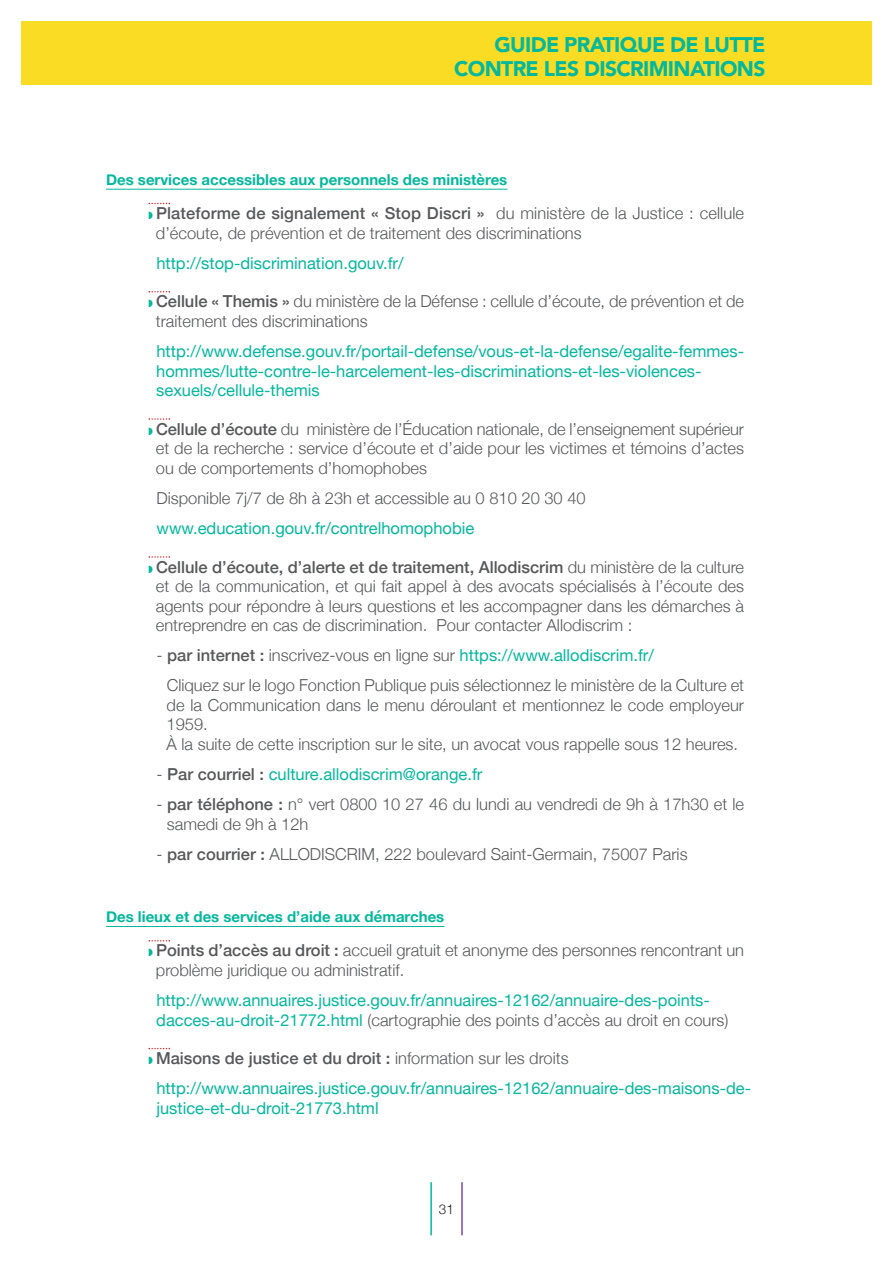
<style>
.page{position:relative;width:893px;height:1263px;background:#fff}
.page>*{position:absolute;margin:0;border:0;box-sizing:border-box;transform-origin:0 0}
.t1{font:900 21px/24px "Avenir";letter-spacing:-.03em;color:#03b89d;text-align:right}
.t2{font:300 16.5px/19.5px "Helvetica Neue";color:#57585a}
.t3{font:16.5px/19.5px "Helvetica Neue";color:#03b89d}
.t4{font:700 15px "Helvetica Neue";color:#03b89d}
.t5{font:300 13.5px "Helvetica Neue";color:#231f20}
.s1{font-weight:500}
.s2{font-weight:400;color:#03b89d}
.s3{font-weight:300;color:#57585a}
.s4{font-weight:500;color:#57585a}
</style>
<div class="page">
<hr style="left:106px;top:189px;width:401px;height:1px;background:#03b89d">
<svg style="left:149px;top:203px;width:21px;height:1px"></svg>
<svg style="left:149px;top:291px;width:21px;height:1px"></svg>
<svg style="left:149px;top:418px;width:21px;height:2px"></svg>
<svg style="left:149px;top:556px;width:21px;height:2px"></svg>
<hr style="left:106px;top:926px;width:338px;height:1px;background:#03b89d">
<svg style="left:149px;top:940px;width:21px;height:1px"></svg>
<svg style="left:149px;top:1048px;width:21px;height:1px"></svg>
<hr style="left:461px;top:1182px;width:2px;height:53px;background:#7a4b9e">
<hr style="left:430px;top:1182px;width:2px;height:53px;background:#03b89d">
<div style="left:21px;top:21px;width:850px;height:64px;background:#fadc24"></div>
<p class="t1" style="left:454px;top:32px;width:313px">GUIDE PRATIQUE DE LUTTE<br>CONTRE LES DISCRIMINATIONS</p>
<p class="t4" style="left:106px;top:170px;width:403px">Des services accessibles aux personnels des ministères</p>
<p class="t2" style="left:156px;top:203px;width:590px"><span class="s1">Plateforme de signalement « Stop Discri »</span> du ministère de la Justice : cellule d’écoute, de prévention et de traitement des discriminations</p>
<p class="t3" style="left:156px;top:253px;width:249px">http://stop-discrimination.gouv.fr/</p>
<p class="t2" style="left:156px;top:291px;width:590px"><span class="s1">Cellule « Themis »</span> du ministère de la Défense : cellule d’écoute, de prévention et de traitement des discriminations</p>
<p class="t3" style="left:156px;top:341px;width:589px">http://www.defense.gouv.fr/portail-defense/vous-et-la-defense/egalite-femmes&shy;hommes/lutte-contre-le-harcelement-les-discriminations-et-les-violences&shy;sexuels/cellule-themis</p>
<p class="t2" style="left:156px;top:419px;width:590px;text-align:justify"><span class="s1">Cellule d’écoute</span> du ministère de l’Éducation nationale, de l’enseignement supérieur et de la recherche : service d’écoute et d’aide pour les victimes et témoins d’actes ou de comportements d’homophobes</p>
<p class="t2" style="left:156px;top:488px;width:431px">Disponible 7j/7 de 8h à 23h et accessible au 0 810 20 30 40</p>
<p class="t3" style="left:156px;top:518px;width:319px">www.education.gouv.fr/contrelhomophobie</p>
<p class="t2" style="left:156px;top:557px;width:590px;text-align:justify"><span class="s1">Cellule d’écoute, d’alerte et de traitement, Allodiscrim</span> du ministère de la culture et de la communication, et qui fait appel à des avocats spécialisés à l’écoute des agents pour répondre à leurs questions et les accompagner dans les démarches à entreprendre en cas de discrimination. Pour contacter Allodiscrim :</p>
<p class="t2" style="left:167px;top:640px;width:579px;line-height:30.2px;text-indent:-10px">- <span class="s1">par internet :</span> inscrivez-vous en ligne sur <span class="s2">https://www.allodiscrim.fr/<br></span>Cliquez sur le logo Fonction Publique puis sélectionnez le ministère de la Culture et</p>
<p class="t2" style="left:167px;top:695px;width:579px">de la Communication dans le menu déroulant et mentionnez le code employeur<br>1959.<br>À la suite de cette inscription sur le site, un avocat vous rappelle sous 12 heures.</p>
<p class="t3" style="left:156px;top:764px;width:327px"><span class="s3">-</span> <span class="s4">Par courriel :</span> culture.allodiscrim@orange.fr</p>
<p class="t2" style="left:167px;top:794px;width:579px;text-indent:-10px">- <span class="s1">par téléphone :</span> n° vert 0800 10 27 46 du lundi au vendredi de 9h à 17h30 et le samedi de 9h à 12h</p>
<p class="t2" style="left:156px;top:844px;width:533px">- <span class="s1">par courrier :</span> ALLODISCRIM, 222 boulevard Saint-Germain, 75007 Paris</p>
<p class="t4" style="left:106px;top:907px;width:340px">Des lieux et des services d’aide aux démarches</p>
<p class="t2" style="left:156px;top:940px;width:590px"><span class="s1">Points d’accès au droit :</span> accueil gratuit et anonyme des personnes rencontrant un problème juridique ou administratif.</p>
<p class="t3" style="left:156px;top:990px;width:574px">http://www.annuaires.justice.gouv.fr/annuaires-12162/annuaire-des-points&shy;dacces-au-droit-21772.html <span class="s3">(cartographie des points d’accès au droit en cours)</span></p>
<p class="t3" style="left:156px;top:1043px;width:597px;line-height:30.2px"><span class="s4">Maisons de justice et du droit :</span> <span class="s3">information sur les droits </span>http://www.annuaires.justice.gouv.fr/annuaires-12162/annuaire-des-maisons-de-</p>
<p class="t3" style="left:156px;top:1098px;width:224px">justice-et-du-droit-21773.html</p>
<p class="t5" style="left:439px;top:1201px;width:17px">31</p>
</div>
